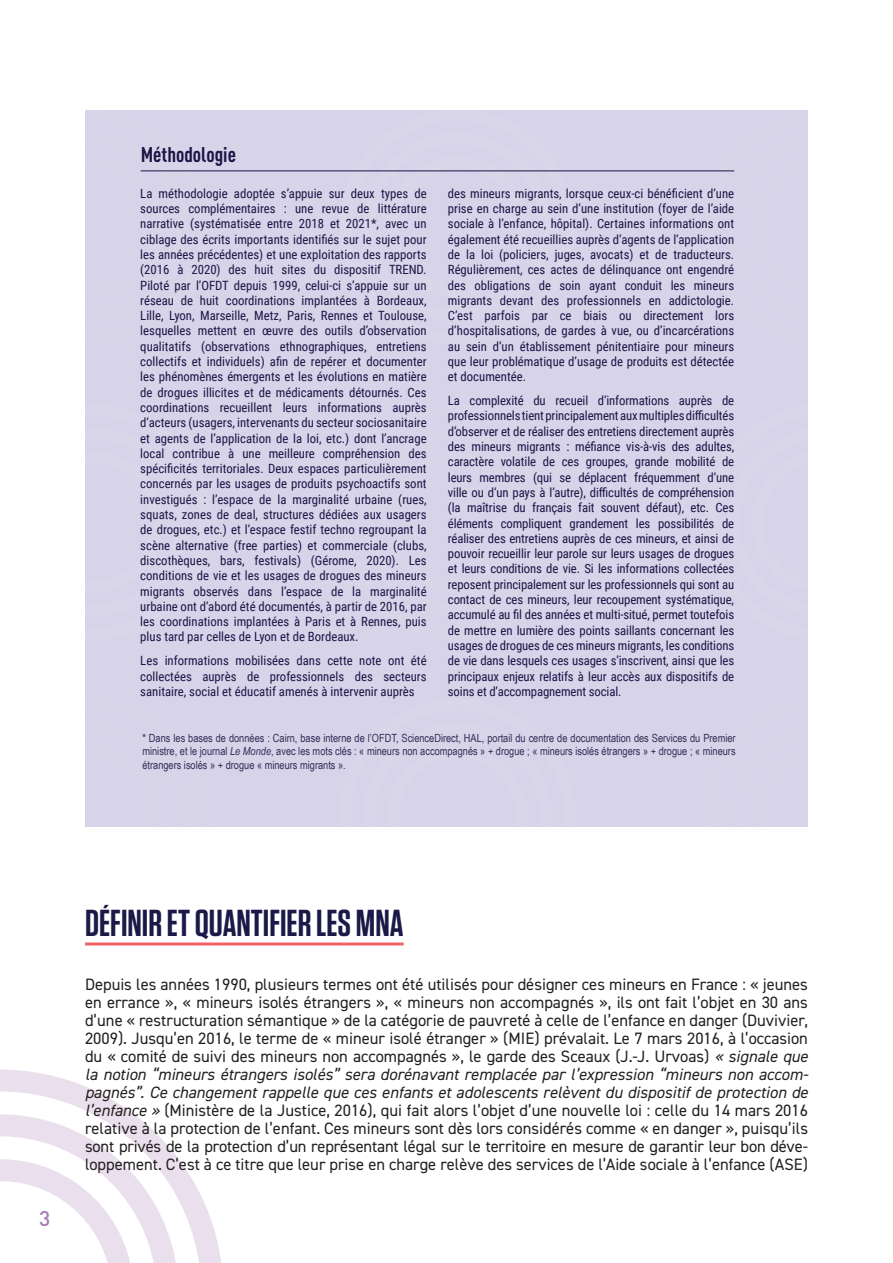
<style>
.page{position:relative;width:893px;height:1263px;background:#fff}
.page>*{position:absolute;margin:0;border:0;box-sizing:border-box;transform-origin:0 0}
.t1{font:600 37.5px "Tungsten";color:#1b1948}
.t2{font:700 condensed 21px "DIN Pro";color:#1a1546}
.t3{font:500 21px "DIN Pro";color:#a47db7}
.t4{font:16.5px/18px "DIN2014";color:#231f20;text-align:justify}
.t5{font:12.75px/15.3px "Roboto Condensed";color:#1a1546;text-align:justify}
.t6{font:11.25px/13.5px "Arial Narrow";color:#332d56;text-align:justify}
.s1{font-style:italic}
</style>
<div class="page">
<svg style="left:0;top:1069px;width:221px;height:194px"></svg>
<div style="left:85px;top:111px;width:723px;height:716px;background:#d7d3e8"></div>
<svg style="left:704px;top:110px;width:104px;height:62px"></svg>
<svg style="left:85px;top:110px;width:126px;height:62px"></svg>
<svg style="left:340px;top:110px;width:235px;height:61px"></svg>
<svg style="left:363px;top:133px;width:189px;height:38px"></svg>
<hr style="left:141px;top:171px;width:593px;height:1px;background:#1a1546">
<hr style="left:85px;top:942px;width:319px;height:3px;background:#f16164">
<h2 class="t2" style="left:141px;top:139px;width:97px">Méthodologie</h2>
<p class="t5" style="left:140px;top:185px;width:288px">La méthodologie adoptée s’appuie sur deux types de sources complémentaires : une revue de littérature narrative (systématisée entre 2018 et 2021*, avec un ciblage des écrits importants identifiés sur le sujet pour les années précédentes) et une exploitation des rapports (2016 à 2020) des huit sites du dispositif TREND.<br>Piloté par l’OFDT depuis 1999, celui-ci s’appuie sur un réseau de huit coordinations implantées à Bordeaux, Lille, Lyon, Marseille, Metz, Paris, Rennes et Toulouse, lesquelles mettent en œuvre des outils d’observation qualitatifs (observations ethnographiques, entretiens collectifs et individuels) afin de repérer et documenter les phénomènes émergents et les évolutions en matière de drogues illicites et de médicaments détournés. Ces coordinations recueillent leurs informations auprès d’acteurs (usagers, intervenants du secteur sociosanitaire et agents de l’application de la loi, etc.) dont l’ancrage local contribue à une meilleure compréhension des spécificités territoriales. Deux espaces particulièrement concernés par les usages de produits psychoactifs sont investigués : l’espace de la marginalité urbaine (rues, squats, zones de deal, structures dédiées aux usagers de drogues, etc.) et l’espace festif techno regroupant la scène alternative (free parties) et commerciale (clubs, discothèques, bars, festivals) (Gérome, 2020). Les conditions de vie et les usages de drogues des mineurs migrants observés dans l’espace de la marginalité urbaine ont d’abord été documentés, à partir de 2016, par les coordinations implantées à Paris et à Rennes, puis plus tard par celles de Lyon et de Bordeaux.</p>
<p class="t5" style="left:140px;top:653px;width:288px">Les informations mobilisées dans cette note ont été collectées auprès de professionnels des secteurs sanitaire, social et éducatif amenés à intervenir auprès</p>
<p class="t5" style="left:448px;top:185px;width:288px">des mineurs migrants, lorsque ceux-ci bénéficient d’une prise en charge au sein d’une institution (foyer de l’aide sociale à l’enfance, hôpital). Certaines informations ont également été recueillies auprès d’agents de l’application de la loi (policiers, juges, avocats) et de traducteurs.<br>Régulièrement, ces actes de délinquance ont engendré des obligations de soin ayant conduit les mineurs migrants devant des professionnels en addictologie.<br>C’est parfois par ce biais ou directement lors d’hospitalisations, de gardes à vue, ou d’incarcérations au sein d’un établissement pénitentiaire pour mineurs que leur problématique d’usage de produits est détectée et documentée.</p>
<p class="t5" style="left:448px;top:392px;width:288px">La complexité du recueil d’informations auprès de professionnels tient principalement aux multiples difficultés d’observer et de réaliser des entretiens directement auprès des mineurs migrants : méfiance vis-à-vis des adultes, caractère volatile de ces groupes, grande mobilité de leurs membres (qui se déplacent fréquemment d’une ville ou d’un pays à l’autre), difficultés de compréhension (la maîtrise du français fait souvent défaut), etc. Ces éléments compliquent grandement les possibilités de réaliser des entretiens auprès de ces mineurs, et ainsi de pouvoir recueillir leur parole sur leurs usages de drogues et leurs conditions de vie. Si les informations collectées reposent principalement sur les professionnels qui sont au contact de ces mineurs, leur recoupement systématique, accumulé au fil des années et multi-situé, permet toutefois de mettre en lumière des points saillants concernant les usages de drogues de ces mineurs migrants, les conditions de vie dans lesquels ces usages s’inscrivent, ainsi que les principaux enjeux relatifs à leur accès aux dispositifs de soins et d’accompagnement social.</p>
<p class="t6" style="left:142px;top:731px;width:595px">* Dans les bases de données : Cairn, base interne de l’OFDT, ScienceDirect, HAL, portail du centre de documentation des Services du Premier ministre, et le journal <span class="s1">Le Monde</span>, avec les mots clés : « mineurs non accompagnés » + drogue ; « mineurs isolés étrangers » + drogue ; « mineurs étrangers isolés » + drogue « mineurs migrants ».</p>
<h2 class="t3" style="left:39px;top:1201px;width:13px">3</h2>
<h1 class="t1" style="left:85px;top:903px;width:320px">DÉFINIR ET QUANTIFIER LES MNA</h1>
<p class="t4" style="left:85px;top:975px;width:725px">Depuis les années 1990, plusieurs termes ont été utilisés pour désigner ces mineurs en France : « jeunes en errance », « mineurs isolés étrangers », « mineurs non accompagnés », ils ont fait l’objet en 30 ans d’une « restructuration sémantique » de la catégorie de pauvreté à celle de l’enfance en danger (Duvivier, 2009). Jusqu’en 2016, le terme de « mineur isolé étranger » (MIE) prévalait. Le 7 mars 2016, à l’occasion du « comité de suivi des mineurs non accompagnés », le garde des Sceaux (J.-J. Urvoas) <span class="s1">« signale que la notion “mineurs étrangers isolés” sera dorénavant remplacée par l’expression “mineurs non accom&shy;pagnés”. Ce changement rappelle que ces enfants et adolescents relèvent du dispositif de protection de l’enfance »</span> (Ministère de la Justice, 2016), qui fait alors l’objet d’une nouvelle loi : celle du 14 mars 2016 relative à la protection de l’enfant. Ces mineurs sont dès lors considérés comme « en danger », puisqu’ils sont privés de la protection d’un représentant légal sur le territoire en mesure de garantir leur bon déve&shy;loppement. C’est à ce titre que leur prise en charge relève des services de l’Aide sociale à l’enfance (ASE)</p>
</div>
